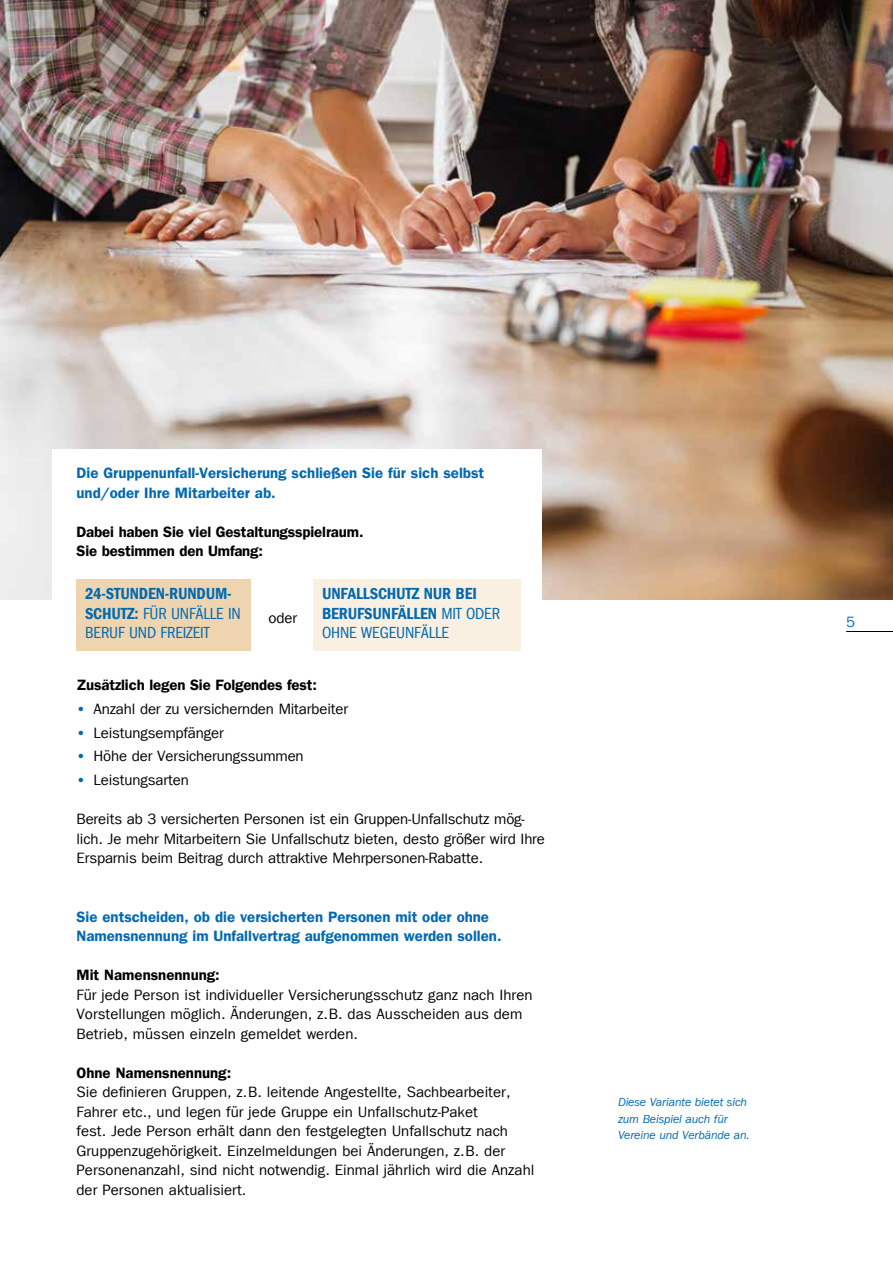
<style>
.page{position:relative;width:893px;height:1263px;background:#fff}
.page>*{position:absolute;margin:0;border:0;box-sizing:border-box;transform-origin:0 0}
.t1{font:16.5px/19.5px "Franklin Gothic LT Com Dm Cn";letter-spacing:-.01em;color:#0069b4}
.t2{font:condensed 16.5px/19.5px "Franklin Gothic LT Com";letter-spacing:-.01em;color:#0069b4}
.t3{font:15px/19.5px "Franklin Gothic LT Com";color:#000}
.t4{font:15px/19.5px "Franklin Gothic LT Com Dm";color:#0069b4}
.t5{font:15px/19.5px "Franklin Gothic LT Com Dm";letter-spacing:-.01em;color:#000}
.t6{font:15px "Franklin Gothic LT Com";color:#0069b4}
.t7{font:italic 12px/16.5px "Franklin Gothic LT Com";letter-spacing:-.01em;color:#0069b4}
.s1{font-family:"Franklin Gothic LT Com Dm Cn";font-stretch:normal}
.s2{font-family:"Franklin Gothic LT Com";font-stretch:condensed}
.s3{font-family:"Franklin Gothic LT Com Dm";color:#0069b4}
</style>
<div class="page">
<img style="left:0;top:0;width:893px;height:600px">
<hr style="left:846px;top:631px;width:47px;height:1px;background:#000">
<div style="left:52px;top:449px;width:489px;height:207px;background:#fff"></div>
<div style="left:77px;top:579px;width:174px;height:71px;background:#eed5af"></div>
<div style="left:314px;top:579px;width:207px;height:71px;background:#f9f0e2"></div>
<p class="t4" style="left:77px;top:463px;width:409px">Die Gruppenunfall-Versicherung schließen Sie für sich selbst und/oder Ihre Mitarbeiter ab.</p>
<p class="t5" style="left:77px;top:522px;width:288px">Dabei haben Sie viel Gestaltungsspielraum.<br>Sie bestimmen den Umfang:</p>
<p class="t1" style="left:85px;top:584px;width:148px">24-STUNDEN-RUNDUM-</p>
<p class="t2" style="left:85px;top:604px;width:157px"><span class="s1">SCHUTZ:</span> FÜR UNFÄLLE IN<br>BERUF UND FREIZEIT</p>
<p class="t3" style="left:269px;top:608px;width:30px">oder</p>
<p class="t1" style="left:322px;top:584px;width:180px">UNFALLSCHUTZ NUR BEI<br>BERUFSUNFÄLLEN <span class="s2">MIT ODER</span></p>
<p class="t2" style="left:322px;top:623px;width:128px">OHNE WEGEUNFÄLLE</p>
<p class="t5" style="left:77px;top:675px;width:242px">Zusätzlich legen Sie Folgendes fest:</p>
<p class="t3" style="left:77px;top:699px;width:273px"><span class="s3">•</span> Anzahl der zu versichernden Mitarbeiter</p>
<p class="t3" style="left:77px;top:723px;width:149px"><span class="s3">•</span> Leistungsempfänger</p>
<p class="t3" style="left:77px;top:747px;width:229px"><span class="s3">•</span> Höhe der Versicherungssummen</p>
<p class="t3" style="left:77px;top:770px;width:114px"><span class="s3">•</span> Leistungsarten</p>
<p class="t3" style="left:77px;top:809px;width:470px">Bereits ab 3 versicherten Personen ist ein Gruppen-Unfallschutz mög&shy;lich. Je mehr Mitarbeitern Sie Unfallschutz bieten, desto größer wird Ihre<br>Ersparnis beim Beitrag durch attraktive Mehrpersonen-Rabatte.</p>
<p class="t4" style="left:77px;top:907px;width:426px">Sie entscheiden, ob die versicherten Personen mit oder ohne<br>Namensnennung im Unfallvertrag aufgenommen werden sollen.</p>
<p class="t5" style="left:77px;top:965px;width:145px">Mit Namensnennung:</p>
<p class="t3" style="left:77px;top:985px;width:457px">Für jede Person ist individueller Versicherungsschutz ganz nach Ihren<br>Vorstellungen möglich. Änderungen, z.B. das Ausscheiden aus dem<br>Betrieb, müssen einzeln gemeldet werden.</p>
<p class="t5" style="left:77px;top:1063px;width:156px">Ohne Namensnennung:</p>
<p class="t3" style="left:77px;top:1082px;width:459px">Sie definieren Gruppen, z.B. leitende Angestellte, Sachbearbeiter, Fahrer etc., und legen für jede Gruppe ein Unfallschutz-Paket<br>fest. Jede Person erhält dann den festgelegten Unfallschutz nach Gruppenzugehörigkeit. Einzelmeldungen bei Änderungen, z.B. der Personenanzahl, sind nicht notwendig. Einmal jährlich wird die Anzahl der Personen aktualisiert.</p>
<p class="t7" style="left:618px;top:1094px;width:133px">Diese Variante bietet sich zum Beispiel auch für<br>Vereine und Verbände an.</p>
<p class="t6" style="left:846px;top:613px;width:10px">5</p>
</div>
